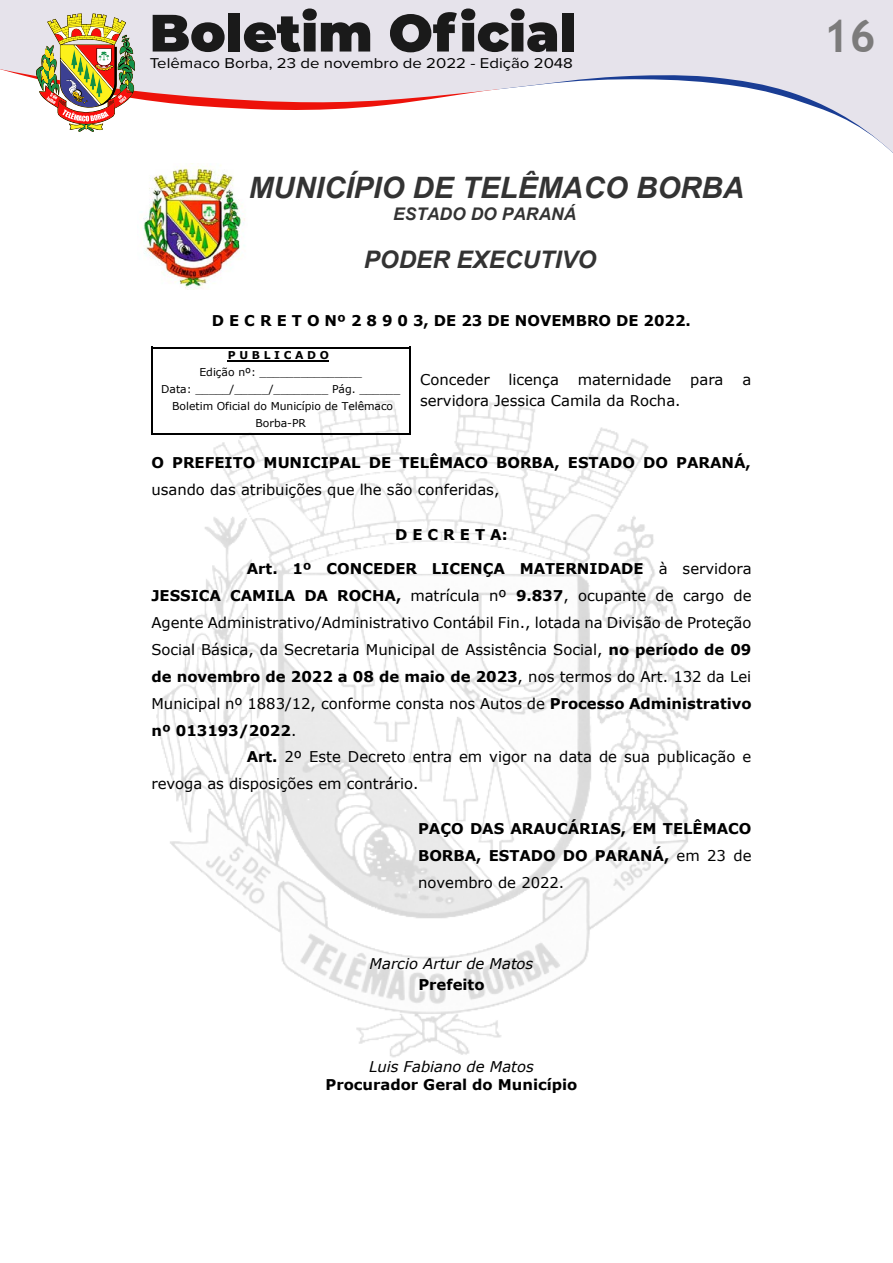
<style>
.page{position:relative;width:893px;height:1263px;background:#fff}
.page>*{position:absolute;margin:0;border:0;box-sizing:border-box;transform-origin:0 0}
.t1{font:700 45px "Trebuchet MS";color:#7c7b7b}
.t2{font:italic 700 29.55px "Arial";color:#333}
.t3{font:italic 700 24.15px "Arial";color:#333}
.t4{font:italic 700 17.4px "Arial";color:#333}
.t5{font:14.85px "Verdana";color:#000}
.t6{font:700 14.85px/26.8px "Verdana";color:#000;text-align:justify}
.t7{font:italic 14.85px "Verdana";color:#000}
.t8{font:14.7px "Proxima Nova";color:#000;scale:1.14 1}
.t9{font:10.8px/17px "Verdana";letter-spacing:-.005em;color:#000;text-align:center}
.t10{font:700 10.8px "Verdana";color:#000}
.s1{font-weight:400}
.s2{font-weight:700}
</style>
<div class="page">
<div style="left:0;top:0;width:893px;height:9px;background:#e6e3eb"></div>
<svg style="left:0;top:9px;width:893px;height:144px"></svg>
<img style="left:140px;top:165px;width:105px;height:125px">
<img style="left:156px;top:400px;width:538px;height:658px">
<hr style="left:228px;top:360px;width:101px;height:1px;background:#000">
<hr style="left:153px;top:347px;width:256px;height:2px;background:#000">
<hr style="left:151px;top:349px;width:2px;height:84px;background:#000">
<hr style="left:153px;top:433px;width:256px;height:2px;background:#000">
<hr style="left:409px;top:349px;width:2px;height:84px;background:#000">
<p class="t8" style="left:150px;top:53px;width:373px">Telêmaco Borba, 23 de novembro de 2022 - Edição 2048</p>
<h2 class="t2" style="left:249px;top:168px;width:497px">MUNICÍPIO DE TELÊMACO BORBA</h2>
<p class="t4" style="left:393px;top:203px;width:185px">ESTADO DO PARANÁ</p>
<h3 class="t3" style="left:364px;top:244px;width:234px">PODER EXECUTIVO</h3>
<p class="t6" style="left:212px;top:307px;width:480px">D E C R E T O Nº 2 8 9 0 3, DE 23 DE NOVEMBRO DE 2022.</p>
<p class="t10" style="left:228px;top:348px;width:103px">P U B L I C A D O</p>
<p class="t9" style="left:161px;top:364px;width:241px">Edição nº: _______________<br>Data: _____/_____/________ Pág. ______<br>Boletim Oficial do Município de Telêmaco<br>Borba-PR</p>
<p class="t5" style="left:420px;top:369px;width:71px">Conceder</p>
<p class="t5" style="left:509px;top:369px;width:52px">licença</p>
<p class="t5" style="left:578px;top:369px;width:95px">maternidade</p>
<p class="t5" style="left:690px;top:369px;width:35px">para</p>
<p class="t5" style="left:742px;top:369px;width:10px">a</p>
<p class="t5" style="left:420px;top:390px;width:262px">servidora Jessica Camila da Rocha.</p>
<p class="t6" style="left:151px;top:448px;width:601px">O PREFEITO MUNICIPAL DE TELÊMACO BORBA, ESTADO DO PARANÁ,</p>
<p class="t5" style="left:151px;top:479px;width:350px">usando das atribuições que lhe são conferidas,</p>
<p class="t6" style="left:395px;top:520px;width:114px">D E C R E T A:</p>
<p class="t6" style="left:247px;top:555px;width:506px">Art. 1º CONCEDER LICENÇA MATERNIDADE <span class="s1">à servidora</span></p>
<p class="t5" style="left:151px;top:585px;width:602px"><span class="s2">JESSICA CAMILA DA ROCHA,</span> matrícula nº <span class="s2">9.837</span>, ocupante de cargo de</p>
<p class="t5" style="left:151px;top:612px;width:602px">Agente Administrativo/Administrativo Contábil Fin., lotada na Divisão de Proteção</p>
<p class="t5" style="left:151px;top:639px;width:602px">Social Básica, da Secretaria Municipal de Assistência Social, <span class="s2">no período de 09</span></p>
<p class="t6" style="left:151px;top:662px;width:601px">de novembro de 2022 a 08 de maio de 2023<span class="s1">, nos termos do Art. 132 da Lei</span></p>
<p class="t5" style="left:151px;top:693px;width:602px">Municipal nº 1883/12, conforme consta nos Autos de <span class="s2">Processo Administrativo</span></p>
<p class="t6" style="left:151px;top:716px;width:147px">nº 013193/2022<span class="s1">.</span></p>
<p class="t5" style="left:247px;top:747px;width:506px"><span class="s2">Art.</span> 2º Este Decreto entra em vigor na data de sua publicação e</p>
<p class="t5" style="left:151px;top:774px;width:269px">revoga as disposições em contrário.</p>
<p class="t6" style="left:418px;top:815px;width:335px">PAÇO DAS ARAUCÁRIAS, EM TELÊMACO BORBA, ESTADO DO PARANÁ, <span class="s1">em 23 de novembro de 2022.</span></p>
<p class="t7" style="left:370px;top:954px;width:165px">Marcio Artur de Matos</p>
<p class="t6" style="left:418px;top:971px;width:68px">Prefeito</p>
<p class="t7" style="left:369px;top:1057px;width:166px">Luis Fabiano de Matos</p>
<p class="t6" style="left:326px;top:1071px;width:253px">Procurador Geral do Município</p>
<h1 class="t1" style="left:823px;top:8px;width:54px">16</h1>
</div>
